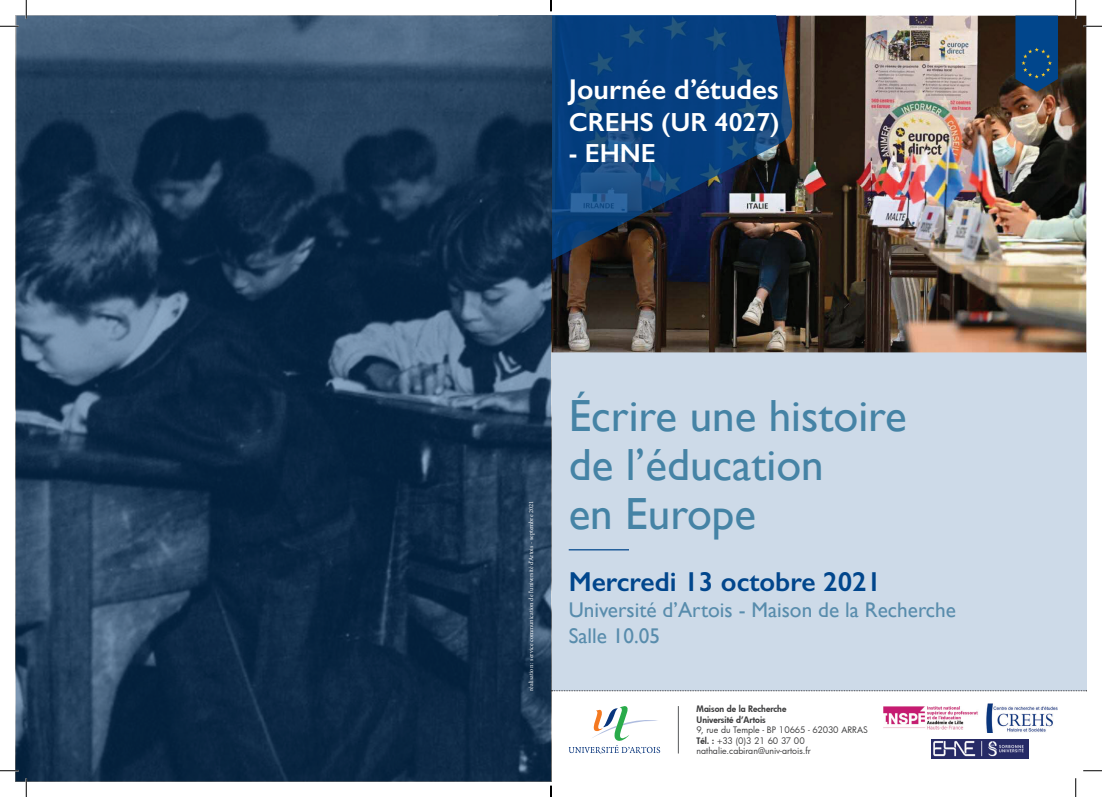
<style>
.page{position:relative;width:1102px;height:797px;background:#fff}
.page>*{position:absolute;margin:0;border:0;box-sizing:border-box;transform-origin:0 0}
.t1{font:45px "Gill Sans";color:#4583a5}
.t2{font:600 28.75px "Gill Sans";color:#fff}
.t3{font:600 27.5px "Gill Sans";color:#01468c}
.t4{font:600 26.25px "Gill Sans";color:#fff}
.t5{font:21.25px "Gill Sans";color:#588cac}
.t6{font:8.75px "Futura";color:#3e3e3f}
.t7{font:800 8.75px "Futura";color:#3e3e3f}
.t8{font:6.25px "Minion Pro";color:#fff}
.s1{font-weight:800}
</style>
<div class="page">
<div style="left:551px;top:352px;width:535px;height:339px;background:#cddae8"></div>
<img style="left:551px;top:16px;width:535px;height:336px">
<svg style="left:551px;top:690px;width:535px;height:1px"></svg>
<img style="left:986px;top:703px;width:71px;height:29px">
<img style="left:883px;top:706px;width:95px;height:23px">
<svg style="left:551px;top:16px;width:242px;height:251px;fill:#063e7e"></svg>
<svg style="left:1015px;top:16px;width:42px;height:76px"></svg>
<svg style="left:568px;top:706px;width:92px;height:47px"></svg>
<hr style="left:678px;top:706px;width:1px;height:47px;background:#57585a">
<img style="left:931px;top:739px;width:97px;height:19px">
<hr style="left:568px;top:549px;width:61px;height:1px;background:#01468c">
<img style="left:16px;top:16px;width:535px;height:765px">
<svg style="left:0;top:25px;width:19px;height:2px"></svg>
<svg style="left:1083px;top:25px;width:18px;height:2px"></svg>
<svg style="left:0;top:770px;width:19px;height:1px"></svg>
<svg style="left:1083px;top:770px;width:18px;height:1px"></svg>
<svg style="left:25px;top:0;width:2px;height:19px"></svg>
<svg style="left:25px;top:778px;width:2px;height:19px"></svg>
<svg style="left:1074px;top:0;width:2px;height:19px"></svg>
<svg style="left:1075px;top:778px;width:1px;height:19px"></svg>
<svg style="left:550px;top:785px;width:1px;height:12px"></svg>
<p class="t2" style="left:568px;top:72px;width:211px">Journée d’études</p>
<p class="t4" style="left:568px;top:106px;width:212px">CREHS (UR 4027)</p>
<p class="t4" style="left:568px;top:137px;width:89px">- EHNE</p>
<p class="t8" style="left:527px;top:691px;width:191px;rotate:-90deg">réalisation : service communication de l’université d’Artois - septembre 2021</p>
<p class="t1" style="left:568px;top:389px;width:339px">Écrire une histoire</p>
<p class="t1" style="left:568px;top:438px;width:256px">de l’éducation</p>
<p class="t1" style="left:568px;top:487px;width:189px">en Europe</p>
<p class="t3" style="left:568px;top:565px;width:314px">Mercredi 13 octobre 2021</p>
<p class="t5" style="left:568px;top:597px;width:389px">Université d’Artois - Maison de la Recherche</p>
<p class="t5" style="left:568px;top:623px;width:93px">Salle 10.05</p>
<p class="t7" style="left:696px;top:703px;width:91px">Maison de la Recherche</p>
<p class="t7" style="left:696px;top:713px;width:71px">Université d’Artois</p>
<p class="t6" style="left:696px;top:724px;width:173px">9, rue du Temple - BP 10665 - 62030 ARRAS</p>
<p class="t6" style="left:696px;top:734px;width:110px"><span class="s1">Tél. :</span> +33 (0)3 21 60 37 00</p>
<p class="t6" style="left:696px;top:745px;width:115px">nathalie.cabiran@univ-artois.fr</p>
</div>
